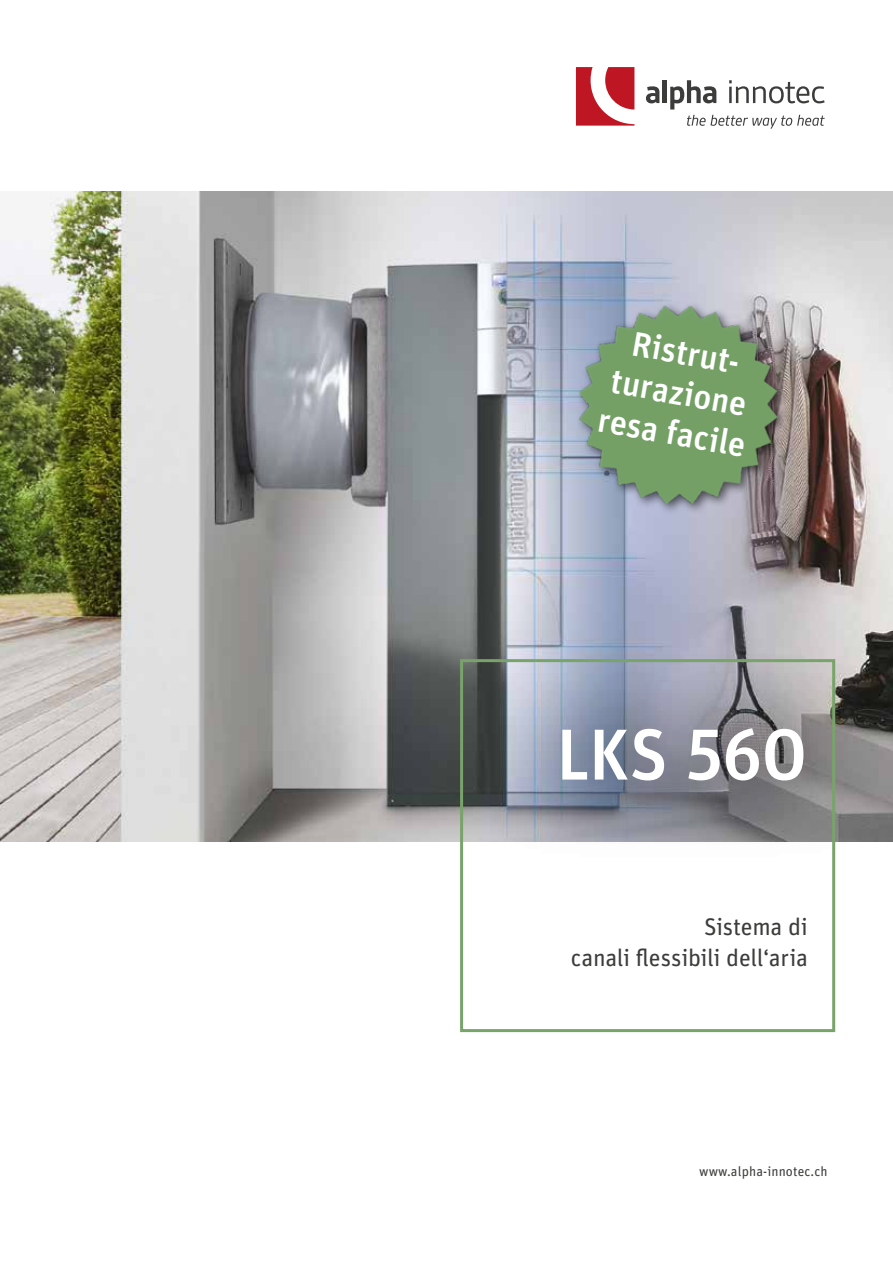
<style>
.page{position:relative;width:893px;height:1263px;background:#fff}
.page>*{position:absolute;margin:0;border:0;box-sizing:border-box;transform-origin:0 0}
.t1{font:500 72px "Unit Pro";letter-spacing:-.02em;color:#fff}
.t2{font:500 34.5px/40.5px "Unit Pro";color:#fff;text-align:center}
.t3{font:24px/31.5px "Unit Pro";letter-spacing:-.015em;color:#3c3c3b;text-align:right}
.t4{font:13.5px "Unit Pro";letter-spacing:.01em;color:#3c3c3b}
</style>
<div class="page">
<img style="left:0;top:191px;width:893px;height:651px">
<svg style="left:485px;top:653px;width:394px;height:204px;background:#91949d"></svg>
<svg style="left:646px;top:86px;width:13px;height:17px"></svg>
<hr style="left:663px;top:80px;width:4px;height:23px;background:#3c3c3b">
<svg style="left:576px;top:67px;width:58px;height:59px"></svg>
<svg style="left:670px;top:80px;width:155px;height:49px"></svg>
<img style="left:567px;top:294px;width:223px;height:223px">
<div style="left:460px;top:659px;width:375px;height:373px;border:3px solid #78a369"></div>
<h2 class="t2" style="left:616px;top:318px;width:151px;rotate:10deg">Ristrut&shy;turazione resa facile</h2>
<h1 class="t1" style="left:556px;top:703px;width:253px">LKS 56O</h1>
<p class="t3" style="left:571px;top:909px;width:238px">Sistema di<br>canali flessibili dell‘aria</p>
<p class="t4" style="left:699px;top:1162px;width:130px">www.alpha-innotec.ch</p>
</div>
